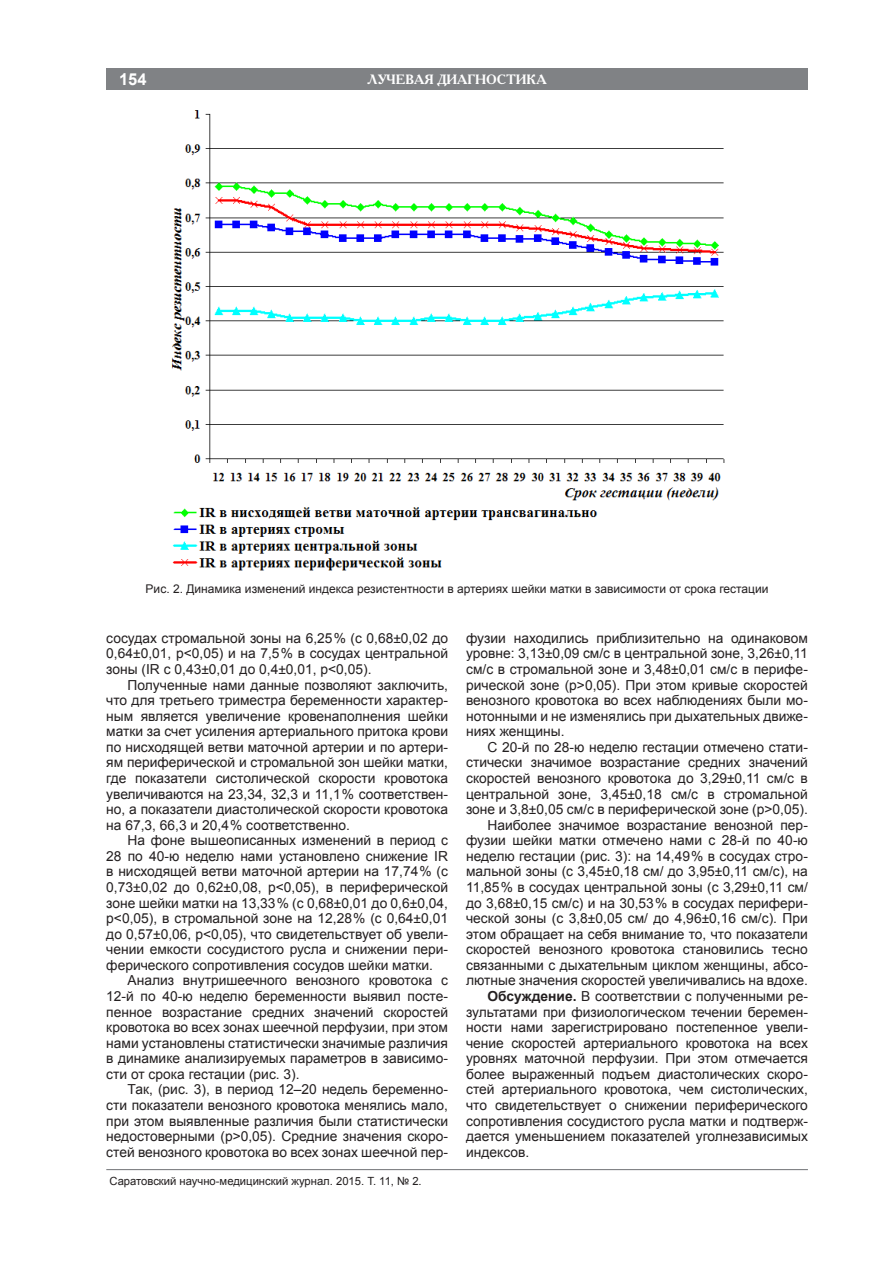
<style>
.page{position:relative;width:893px;height:1263px;background:#fff}
.page>*{position:absolute;margin:0;border:0;box-sizing:border-box;transform-origin:0 0}
.t1{font:700 16.5px "Arial";color:#fff}
.Основной_текст{font:13.8px/15.6px "Arial";color:#231f20;text-align:justify}
.t2{font:700 13.5px "Academy C";color:#fff}
.Подрисуночная{font:12px "Arial";color:#231f20}
.t3{font:11.25px "Arial";color:#231f20}
.s1{font-weight:700}
</style>
<div class="page">
<hr style="left:106px;top:1169px;width:702px;height:1px;background:#808285">
<div style="left:106px;top:68px;width:702px;height:21px;background:#808285"></div>
<img style="left:171px;top:110px;width:554px;height:461px">
<p class="t1" style="left:119px;top:68px;width:29px">154</p>
<p class="t2" style="left:367px;top:71px;width:21px">Лучевая</p>
<p class="t2" style="left:437px;top:71px;width:11px">диагностика</p>
<p class="Подрисуночная" style="left:146px;top:581px;width:624px">Рис. 2. Динамика изменений индекса резистентности в артериях шейки матки в зависимости от срока гестации</p>
<p class="Основной_текст" style="left:106px;top:630px;width:343px">сосудах стромальной зоны на 6,25 % (с 0,68±0,02 до 0,64±0,01, р&lt;0,05) и на 7,5 % в сосудах центральной зоны (IR с 0,43±0,01 до 0,4±0,01, р&lt;0,05).</p>
<p class="Основной_текст" style="left:106px;top:677px;width:343px;text-indent:21px">Полученные нами данные позволяют заключить, что для третьего триместра беременности характер&shy;ным является увеличение кровенаполнения шейки матки за счет усиления артериального притока крови по нисходящей ветви маточной артерии и по артери&shy;ям периферической и стромальной зон шейки матки, где показатели систолической скорости кровотока увеличиваются на 23,34, 32,3 и 11,1 % соответствен&shy;но, а показатели диастолической скорости кровотока на 67,3, 66,3 и 20,4 % соответственно.</p>
<p class="Основной_текст" style="left:106px;top:833px;width:343px;text-indent:21px">На фоне вышеописанных изменений в период с 28 по 40‑ю неделю нами установлено снижение IR в нисходящей ветви маточной артерии на 17,74 % (с 0,73±0,02 до 0,62±0,08, р&lt;0,05), в периферической зоне шейки матки на 13,33 % (с 0,68±0,01 до 0,6±0,04, р&lt;0,05), в стромальной зоне на 12,28 % (с 0,64±0,01 до 0,57±0,06, р&lt;0,05), что свидетельствует об увели&shy;чении емкости сосудистого русла и снижении пери&shy;ферического сопротивления сосудов шейки матки.</p>
<p class="Основной_текст" style="left:106px;top:973px;width:343px;text-indent:21px">Анализ внутришеечного венозного кровотока с 12‑й по 40‑ю неделю беременности выявил посте&shy;пенное возрастание средних значений скоростей кровотока во всех зонах шеечной перфузии, при этом нами установлены статистически значимые различия в динамике анализируемых параметров в зависимо&shy;сти от срока гестации (рис. 3).</p>
<p class="Основной_текст" style="left:106px;top:1082px;width:343px;text-indent:21px">Так, (рис. 3), в период 12–20 недель беременно&shy;сти показатели венозного кровотока менялись мало, при этом выявленные различия были статистически недостоверными (p&gt;0,05). Средние значения скоро&shy;стей венозного кровотока во всех зонах шеечной пер-</p>
<p class="t3" style="left:109px;top:1174px;width:314px">Саратовский научно-медицинский журнал. 2015. Т. 11, № 2.</p>
<p class="Основной_текст" style="left:466px;top:630px;width:343px">фузии находились приблизительно на одинаковом уровне: 3,13±0,09 см/с в центральной зоне, 3,26±0,11 см/с в стромальной зоне и 3,48±0,01 см/с в перифе&shy;рической зоне (p&gt;0,05). При этом кривые скоростей венозного кровотока во всех наблюдениях были мо&shy;нотонными и не изменялись при дыхательных движе&shy;ниях женщины.</p>
<p class="Основной_текст" style="left:466px;top:739px;width:343px;text-indent:21px">С 20‑й по 28‑ю неделю гестации отмечено стати&shy;стически значимое возрастание средних значений скоростей венозного кровотока до 3,29±0,11 см/с в центральной зоне, 3,45±0,18 см/с в стромальной зоне и 3,8±0,05 см/с в периферической зоне (p&gt;0,05).</p>
<p class="Основной_текст" style="left:466px;top:817px;width:343px;text-indent:21px">Наиболее значимое возрастание венозной пер&shy;фузии шейки матки отмечено нами с 28‑й по 40‑ю неделю гестации (рис. 3): на 14,49 % в сосудах стро&shy;мальной зоны (с 3,45±0,18 см/ до 3,95±0,11 см/с), на 11,85 % в сосудах центральной зоны (с 3,29±0,11 см/ до 3,68±0,15 см/с) и на 30,53 % в сосудах перифери&shy;ческой зоны (с 3,8±0,05 см/ до 4,96±0,16 см/с). При этом обращает на себя внимание то, что показатели скоростей венозного кровотока становились тесно связанными с дыхательным циклом женщины, абсо&shy;лютные значения скоростей увеличивались на вдохе.</p>
<p class="Основной_текст" style="left:466px;top:988px;width:343px;text-indent:21px"><span class="s1">Обсуждение.</span> В соответствии с полученными ре&shy;зультатами при физиологическом течении беремен&shy;ности нами зарегистрировано постепенное увели&shy;чение скоростей артериального кровотока на всех уровнях маточной перфузии. При этом отмечается более выраженный подъем диастолических скоро&shy;стей артериального кровотока, чем систолических, что свидетельствует о снижении периферического сопротивления сосудистого русла матки и подтверж&shy;дается уменьшением показателей уголнезависимых индексов.</p>
</div>
